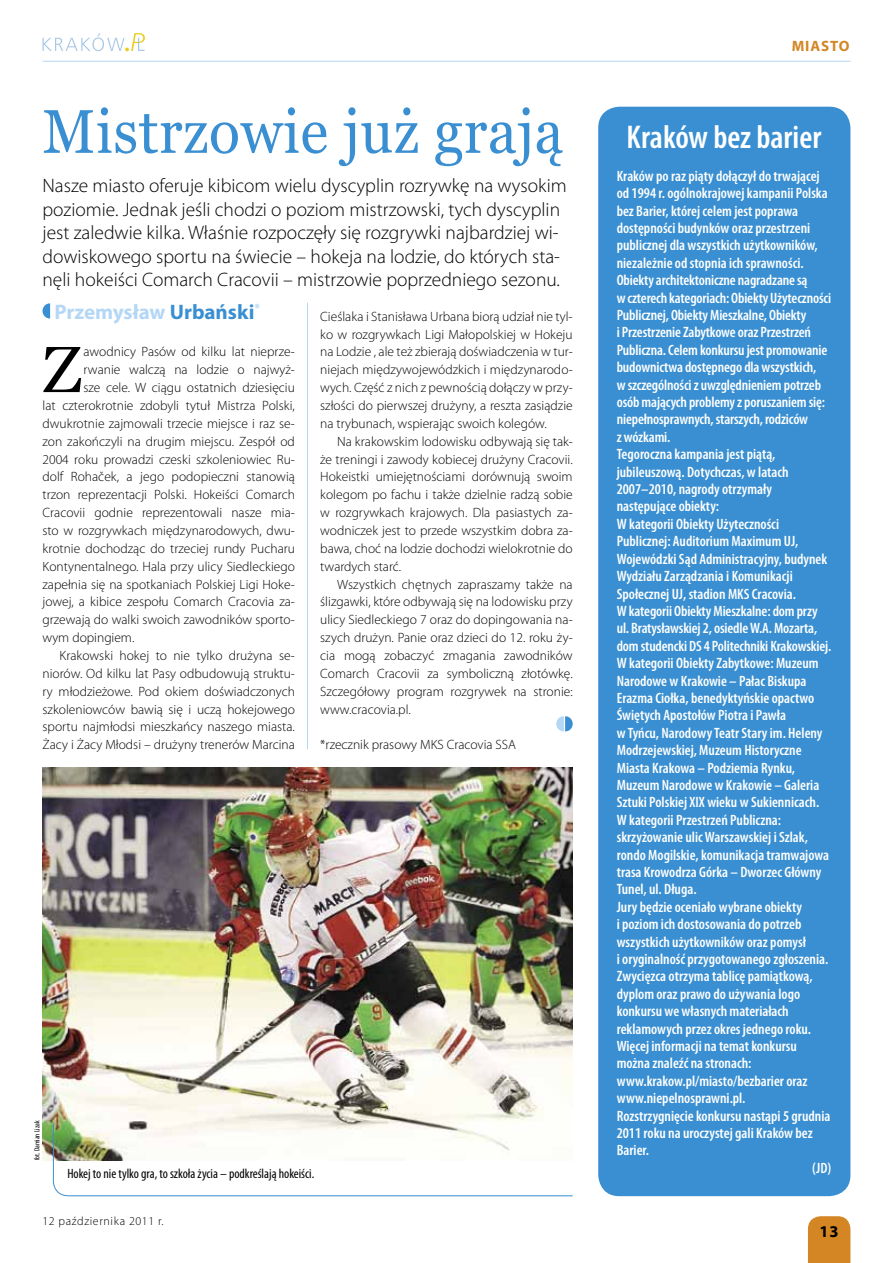
<style>
.page{position:relative;width:893px;height:1263px;background:#fff}
.page>*{position:absolute;margin:0;border:0;box-sizing:border-box;transform-origin:0 0}
.t1{font:65.1px "Georgia";color:#000}
.t2{font:61.5px "Georgia";letter-spacing:.01em;color:#398fd1;scale:.93 1}
.t3{font:600 condensed 33px "Myriad Pro";color:#fff}
.t4{font:700 21px "Myriad Pro";color:#b4d7f5}
.t5{font:300 19.5px/23.4px "Myriad Pro";color:#000}
.t6{font:700 16.5px "Myriad Pro";color:#000}
.t7{font:600 condensed 15px "Myriad Pro";color:#fff}
.t8{font:700 15px "Myriad Pro";color:#d48625}
.t9{font:300 13.5px/17.9px "Myriad Pro";color:#000;text-align:justify}
.t10{font:condensed 13.5px "Myriad Pro";color:#000}
.t11{font:300 12px "Myriad Pro";letter-spacing:.05em;color:#000}
.t12{font:condensed 7.5px "Myriad Pro";color:#000}
.s1{color:#398fd1}
</style>
<div class="page">
<div style="left:808px;top:1216px;width:42px;height:47px;background:#d48625"></div>
<hr style="left:43px;top:61px;width:807px;height:1px;background:#b4d7f5">
<svg style="left:43px;top:33px;width:102px;height:18px"></svg>
<img style="left:43px;top:767px;width:529px;height:393px">
<svg style="left:43px;top:303px;width:7px;height:15px"></svg>
<div style="left:598px;top:107px;width:252px;height:1089px;background:#398fd1;border-radius:21px"></div>
<svg style="left:51px;top:1123px;width:522px;height:73px"></svg>
<svg style="left:556px;top:716px;width:17px;height:15px"></svg>
<hr style="left:307px;top:303px;width:1px;height:446px;background:#b4d7f5">
<h2 class="t2" style="left:43px;top:94px;width:561px">Mistrzowie już grają</h2>
<p class="t5" style="left:43px;top:174px;width:526px">Nasze miasto oferuje kibicom wielu dyscyplin rozrywkę na wysokim poziomie. Jednak jeśli chodzi o poziom mistrzowski, tych dyscyplin jest zaledwie kilka. Właśnie rozpoczęły się rozgrywki najbardziej wi&shy;dowiskowego sportu na świecie – hokeja na lodzie, do których sta&shy;nęli hokeiści Comarch Cracovii – mistrzowie poprzedniego sezonu.</p>
<h3 class="t4" style="left:54px;top:298px;width:207px">Przemysław <span class="s1">Urbański</span><sup>*</sup></h3>
<h1 class="t1" style="left:43px;top:330px;width:41px">Z</h1>
<p class="t9" style="left:84px;top:343px;width:213px">awodnicy Pasów od kilku lat nieprze-</p>
<p class="t9" style="left:84px;top:361px;width:213px">rwanie walczą na lodzie o najwyż-</p>
<p class="t9" style="left:84px;top:378px;width:213px">sze cele. W ciągu ostatnich dziesięciu</p>
<p class="t9" style="left:43px;top:396px;width:254px">lat czterokrotnie zdobyli tytuł Mistrza Polski,</p>
<p class="t9" style="left:43px;top:414px;width:254px">dwukrotnie zajmowali trzecie miejsce i raz se-</p>
<p class="t9" style="left:43px;top:432px;width:254px">zon zakończyli na drugim miejscu. Zespół od</p>
<p class="t9" style="left:43px;top:450px;width:254px">2004 roku prowadzi czeski szkoleniowiec Ru-</p>
<p class="t9" style="left:43px;top:468px;width:254px">dolf Rohaček, a jego podopieczni stanowią</p>
<p class="t9" style="left:43px;top:486px;width:254px">trzon reprezentacji Polski. Hokeiści Comarch</p>
<p class="t9" style="left:43px;top:504px;width:254px">Cracovii godnie reprezentowali nasze mia-</p>
<p class="t9" style="left:43px;top:521px;width:254px">sto w rozgrywkach międzynarodowych, dwu-</p>
<p class="t9" style="left:43px;top:539px;width:254px">krotnie dochodząc do trzeciej rundy Pucharu</p>
<p class="t9" style="left:43px;top:557px;width:254px">Kontynentalnego. Hala przy ulicy Siedleckiego</p>
<p class="t9" style="left:43px;top:575px;width:254px">zapełnia się na spotkaniach Polskiej Ligi Hoke-</p>
<p class="t9" style="left:43px;top:593px;width:254px">jowej, a kibice zespołu Comarch Cracovia za-</p>
<p class="t9" style="left:43px;top:611px;width:254px">grzewają do walki swoich zawodników sporto-</p>
<p class="t9" style="left:43px;top:629px;width:93px">wym dopingiem.</p>
<p class="t9" style="left:60px;top:646px;width:237px">Krakowski hokej to nie tylko drużyna se-</p>
<p class="t9" style="left:43px;top:664px;width:254px">niorów. Od kilku lat Pasy odbudowują struktu-</p>
<p class="t9" style="left:43px;top:682px;width:254px">ry młodzieżowe. Pod okiem doświadczonych</p>
<p class="t9" style="left:43px;top:700px;width:254px">szkoleniowców bawią się i uczą hokejowego</p>
<p class="t9" style="left:43px;top:718px;width:254px">sportu najmłodsi mieszkańcy naszego miasta.</p>
<p class="t9" style="left:43px;top:736px;width:254px">Żacy i Żacy Młodsi – drużyny trenerów Marcina</p>
<p class="t9" style="left:320px;top:307px;width:254px">Cieślaka i Stanisława Urbana biorą udział nie tyl&shy;ko w rozgrywkach Ligi Małopolskiej w Hokeju na Lodzie , ale też zbierają doświadczenia w tur&shy;niejach międzywojewódzkich i międzynarodo&shy;wych. Część z nich z pewnością dołączy w przy&shy;szłości do pierwszej drużyny, a reszta zasiądzie na trybunach, wspierając swoich kolegów.</p>
<p class="t9" style="left:320px;top:432px;width:254px;text-indent:17px">Na krakowskim lodowisku odbywają się tak&shy;że treningi i zawody kobiecej drużyny Cracovii.<br>Hokeistki umiejętnościami dorównują swoim kolegom po fachu i także dzielnie radzą sobie w rozgrywkach krajowych. Dla pasiastych za&shy;wodniczek jest to przede wszystkim dobra za&shy;bawa, choć na lodzie dochodzi wielokrotnie do twardych starć.</p>
<p class="t9" style="left:320px;top:575px;width:254px;text-indent:17px">Wszystkich chętnych zapraszamy także na ślizgawki, które odbywają się na lodowisku przy ulicy Siedleckiego 7 oraz do dopingowania na&shy;szych drużyn. Panie oraz dzieci do 12. roku ży&shy;cia mogą zobaczyć zmagania zawodników Comarch Cracovii za symboliczną złotówkę.<br>Szczegółowy program rozgrywek na stronie: www.cracovia.pl.</p>
<p class="t9" style="left:320px;top:736px;width:197px">*rzecznik prasowy MKS Cracovia SSA</p>
<p class="t12" style="left:32px;top:1160px;width:41px;rotate:-90deg">fot. Damian Lizak</p>
<p class="t10" style="left:67px;top:1165px;width:249px">Hokej to nie tylko gra, to szkoła życia – podkreślają hokeiści.</p>
<p class="t11" style="left:43px;top:1213px;width:123px">12 października 2011 r.</p>
<p class="t8" style="left:792px;top:36px;width:11px">miasto</p>
<h3 class="t3" style="left:627px;top:117px;width:196px">Kraków bez barier</h3>
<p class="t7" style="left:617px;top:167px;width:205px">Kraków po raz piąty dołączył do trwającej</p>
<p class="t7" style="left:617px;top:184px;width:213px">od 1994 r. ogólnokrajowej kampanii Polska</p>
<p class="t7" style="left:617px;top:201px;width:183px">bez Barier, której celem jest poprawa</p>
<p class="t7" style="left:617px;top:219px;width:195px">dostępności budynków oraz przestrzeni</p>
<p class="t7" style="left:617px;top:236px;width:203px">publicznej dla wszystkich użytkowników,</p>
<p class="t7" style="left:617px;top:254px;width:188px">niezależnie od stopnia ich sprawności.</p>
<p class="t7" style="left:617px;top:271px;width:192px">Obiekty architektoniczne nagradzane są</p>
<p class="t7" style="left:617px;top:288px;width:216px">w czterech kategoriach: Obiekty Użyteczności</p>
<p class="t7" style="left:617px;top:306px;width:191px">Publicznej, Obiekty Mieszkalne, Obiekty</p>
<p class="t7" style="left:617px;top:323px;width:196px">i Przestrzenie Zabytkowe oraz Przestrzeń</p>
<p class="t7" style="left:617px;top:341px;width:212px">Publiczna. Celem konkursu jest promowanie</p>
<p class="t7" style="left:617px;top:358px;width:201px">budownictwa dostępnego dla wszystkich,</p>
<p class="t7" style="left:617px;top:375px;width:206px">w szczególności z uwzględnieniem potrzeb</p>
<p class="t7" style="left:617px;top:393px;width:210px">osób mających problemy z poruszaniem się:</p>
<p class="t7" style="left:617px;top:410px;width:193px">niepełnosprawnych, starszych, rodziców</p>
<p class="t7" style="left:617px;top:428px;width:55px">z wózkami.</p>
<p class="t7" style="left:617px;top:445px;width:160px">Tegoroczna kampania jest piątą,</p>
<p class="t7" style="left:617px;top:462px;width:173px">jubileuszową. Dotychczas, w latach</p>
<p class="t7" style="left:617px;top:480px;width:157px">2007–2010, nagrody otrzymały</p>
<p class="t7" style="left:617px;top:497px;width:104px">następujące obiekty:</p>
<p class="t7" style="left:617px;top:515px;width:164px">W kategorii Obiekty Użyteczności</p>
<p class="t7" style="left:617px;top:532px;width:183px">Publicznej: Auditorium Maximum UJ,</p>
<p class="t7" style="left:617px;top:549px;width:212px">Wojewódzki Sąd Administracyjny, budynek</p>
<p class="t7" style="left:617px;top:567px;width:178px">Wydziału Zarządzania i Komunikacji</p>
<p class="t7" style="left:617px;top:584px;width:181px">Społecznej UJ, stadion MKS Cracovia.</p>
<p class="t7" style="left:617px;top:602px;width:202px">W kategorii Obiekty Mieszkalne: dom przy</p>
<p class="t7" style="left:617px;top:619px;width:202px">ul. Bratysławskiej 2, osiedle W.A. Mozarta,</p>
<p class="t7" style="left:617px;top:636px;width:216px">dom studencki DS 4 Politechniki Krakowskiej.</p>
<p class="t7" style="left:617px;top:654px;width:203px">W kategorii Obiekty Zabytkowe: Muzeum</p>
<p class="t7" style="left:617px;top:671px;width:191px">Narodowe w Krakowie – Pałac Biskupa</p>
<p class="t7" style="left:617px;top:689px;width:199px">Erazma Ciołka, benedyktyńskie opactwo</p>
<p class="t7" style="left:617px;top:706px;width:171px">Świętych Apostołów Piotra i Pawła</p>
<p class="t7" style="left:617px;top:723px;width:207px">w Tyńcu, Narodowy Teatr Stary im. Heleny</p>
<p class="t7" style="left:617px;top:741px;width:186px">Modrzejewskiej, Muzeum Historyczne</p>
<p class="t7" style="left:617px;top:758px;width:180px">Miasta Krakowa – Podziemia Rynku,</p>
<p class="t7" style="left:617px;top:776px;width:204px">Muzeum Narodowe w Krakowie – Galeria</p>
<p class="t7" style="left:617px;top:793px;width:204px">Sztuki Polskiej XIX wieku w Sukiennicach.</p>
<p class="t7" style="left:617px;top:810px;width:166px">W kategorii Przestrzeń Publiczna:</p>
<p class="t7" style="left:617px;top:828px;width:193px">skrzyżowanie ulic Warszawskiej i Szlak,</p>
<p class="t7" style="left:617px;top:845px;width:214px">rondo Mogilskie, komunikacja tramwajowa</p>
<p class="t7" style="left:617px;top:863px;width:206px">trasa Krowodrza Górka – Dworzec Główny</p>
<p class="t7" style="left:617px;top:880px;width:81px">Tunel, ul. Długa.</p>
<p class="t7" style="left:617px;top:897px;width:187px">Jury będzie oceniało wybrane obiekty</p>
<p class="t7" style="left:617px;top:915px;width:186px">i poziom ich dostosowania do potrzeb</p>
<p class="t7" style="left:617px;top:932px;width:191px">wszystkich użytkowników oraz pomysł</p>
<p class="t7" style="left:617px;top:950px;width:213px">i oryginalność przygotowanego zgłoszenia.</p>
<p class="t7" style="left:617px;top:967px;width:197px">Zwycięzca otrzyma tablicę pamiątkową,</p>
<p class="t7" style="left:617px;top:984px;width:185px">dyplom oraz prawo do używania logo</p>
<p class="t7" style="left:617px;top:1002px;width:174px">konkursu we własnych materiałach</p>
<p class="t7" style="left:617px;top:1019px;width:196px">reklamowych przez okres jednego roku.</p>
<p class="t7" style="left:617px;top:1037px;width:182px">Więcej informacji na temat konkursu</p>
<p class="t7" style="left:617px;top:1054px;width:136px">można znaleźć na stronach:</p>
<p class="t7" style="left:617px;top:1071px;width:192px">www.krakow.pl/miasto/bezbarier oraz</p>
<p class="t7" style="left:617px;top:1089px;width:130px">www.niepelnosprawni.pl.</p>
<p class="t7" style="left:617px;top:1106px;width:215px">Rozstrzygnięcie konkursu nastąpi 5 grudnia</p>
<p class="t7" style="left:617px;top:1124px;width:198px">2011 roku na uroczystej gali Kraków bez</p>
<p class="t7" style="left:617px;top:1141px;width:34px">Barier.</p>
<p class="t7" style="left:812px;top:1158px;width:21px">(JD)</p>
<p class="t6" style="left:820px;top:1221px;width:21px">13</p>
</div>
